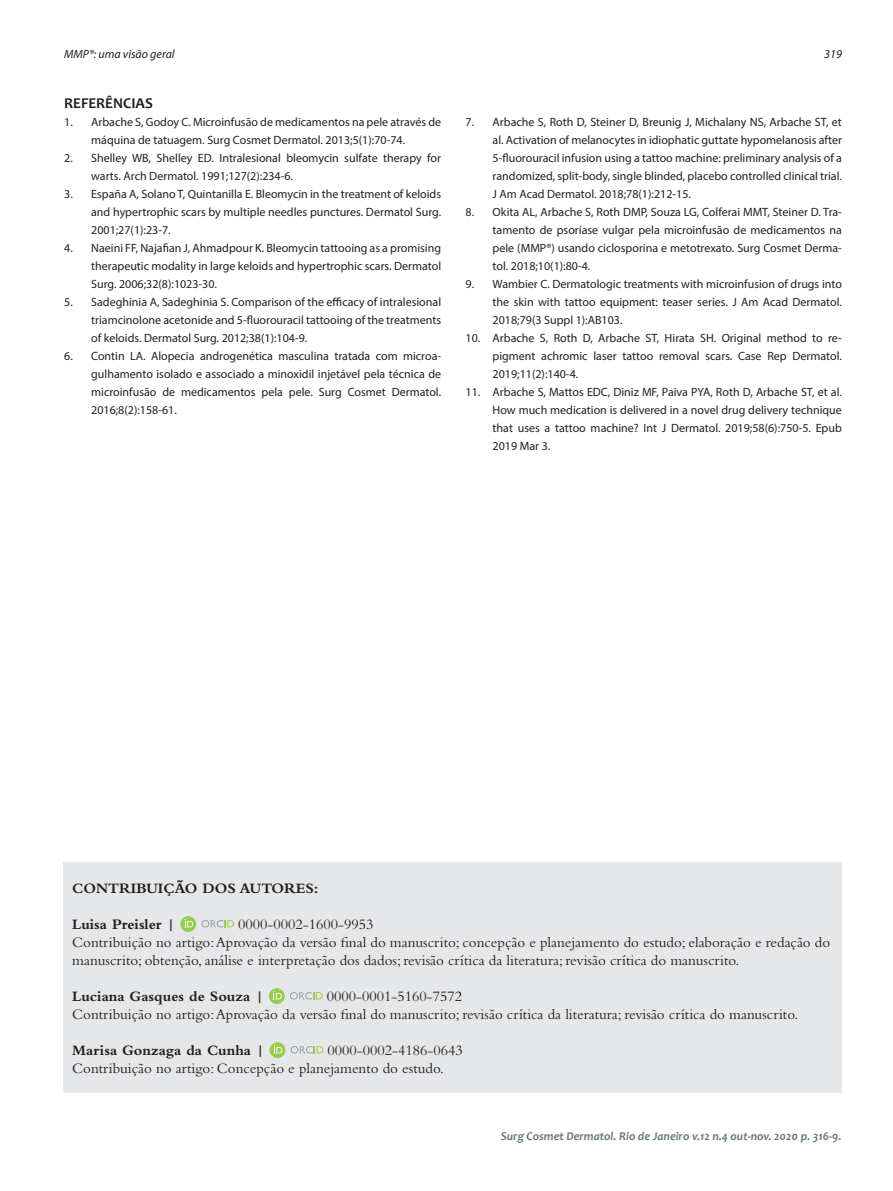
<style>
.page{position:relative;width:893px;height:1191px;background:#fff}
.page>*{position:absolute;margin:0;border:0;box-sizing:border-box;transform-origin:0 0}
.t1{font:15px/18px "Bembo Std";color:#231f20}
.t2{font:700 15px "Bembo Std";color:#231f20}
.t3{font:700 15px "Candara";color:#231f20}
.t4{font:12px/18px "Myriad Pro";color:#231f20;text-align:justify}
.t5{font:italic 700 12px "Candara";color:#647882}
.t6{font:italic 12px "Myriad Pro";color:#231f20}
</style>
<div class="page">
<div style="left:64px;top:862px;width:778px;height:231px;background:#e6e7e9"></div>
<svg style="left:180px;top:916px;width:16px;height:16px"></svg>
<svg style="left:201px;top:920px;width:33px;height:7px"></svg>
<svg style="left:185px;top:919px;width:8px;height:8px"></svg>
<svg style="left:269px;top:988px;width:16px;height:16px"></svg>
<svg style="left:290px;top:992px;width:33px;height:7px"></svg>
<svg style="left:273px;top:991px;width:9px;height:8px"></svg>
<svg style="left:270px;top:1042px;width:15px;height:16px"></svg>
<svg style="left:291px;top:1046px;width:32px;height:7px"></svg>
<svg style="left:274px;top:1045px;width:8px;height:8px"></svg>
<p class="t6" style="left:64px;top:47px;width:112px">MMP®: uma visão geral</p>
<p class="t6" style="left:824px;top:47px;width:19px">319</p>
<p class="t3" style="left:64px;top:94px;width:90px">REFERÊNCIAS</p>
<p class="t4" style="left:91px;top:113px;width:351px;text-indent:-27px">1. Arbache S, Godoy C. Microinfusão de medicamentos na pele através de máquina de tatuagem. Surg Cosmet Dermatol. 2013;5(1):70-74.</p>
<p class="t4" style="left:91px;top:149px;width:351px;text-indent:-27px">2. Shelley WB, Shelley ED. Intralesional bleomycin sulfate therapy for warts. Arch Dermatol. 1991;127(2):234-6.</p>
<p class="t4" style="left:91px;top:185px;width:351px;text-indent:-27px">3. España A, Solano T, Quintanilla E. Bleomycin in the treatment of keloids and hypertrophic scars by multiple needles punctures. Dermatol Surg.<br>2001;27(1):23-7.</p>
<p class="t4" style="left:91px;top:239px;width:351px;text-indent:-27px">4. Naeini FF, Najafian J, Ahmadpour K. Bleomycin tattooing as a promising therapeutic modality in large keloids and hypertrophic scars. Dermatol Surg. 2006;32(8):1023-30.</p>
<p class="t4" style="left:91px;top:293px;width:351px;text-indent:-27px">5. Sadeghinia A, Sadeghinia S. Comparison of the efficacy of intralesional triamcinolone acetonide and 5-fluorouracil tattooing of the treatments of keloids. Dermatol Surg. 2012;38(1):104-9.</p>
<p class="t4" style="left:91px;top:347px;width:351px;text-indent:-27px">6. Contin LA. Alopecia androgenética masculina tratada com microa&shy;gulhamento isolado e associado a minoxidil injetável pela técnica de microinfusão de medicamentos pela pele. Surg Cosmet Dermatol.<br>2016;8(2):158-61.</p>
<p class="t4" style="left:493px;top:113px;width:351px;text-indent:-27px">7. Arbache S, Roth D, Steiner D, Breunig J, Michalany NS, Arbache ST, et al. Activation of melanocytes in idiophatic guttate hypomelanosis after 5-fluorouracil infusion using a tattoo machine: preliminary analysis of a randomized, split-body, single blinded, placebo controlled clinical trial.<br>J Am Acad Dermatol. 2018;78(1):212-15.</p>
<p class="t4" style="left:493px;top:203px;width:351px;text-indent:-27px">8. Okita AL, Arbache S, Roth DMP, Souza LG, Colferai MMT, Steiner D. Tra&shy;tamento de psoríase vulgar pela microinfusão de medicamentos na pele (MMP®) usando ciclosporina e metotrexato. Surg Cosmet Derma&shy;tol. 2018;10(1):80-4.</p>
<p class="t4" style="left:493px;top:275px;width:351px;text-indent:-27px">9. Wambier C. Dermatologic treatments with microinfusion of drugs into the skin with tattoo equipment: teaser series. J Am Acad Dermatol.<br>2018;79(3 Suppl 1):AB103.</p>
<p class="t4" style="left:493px;top:329px;width:351px;text-indent:-27px">10. Arbache S, Roth D, Arbache ST, Hirata SH. Original method to re&shy;pigment achromic laser tattoo removal scars. Case Rep Dermatol.<br>2019;11(2):140-4.</p>
<p class="t4" style="left:493px;top:383px;width:351px;text-indent:-27px">11. Arbache S, Mattos EDC, Diniz MF, Paiva PYA, Roth D, Arbache ST, et al.<br>How much medication is delivered in a novel drug delivery technique that uses a tattoo machine? Int J Dermatol. 2019;58(6):750-5. Epub 2019 Mar 3.</p>
<p class="t2" style="left:72px;top:880px;width:248px">CONTRIBUIÇÃO DOS AUTORES:</p>
<p class="t2" style="left:72px;top:916px;width:105px">Luisa Preisler |</p>
<p class="t1" style="left:238px;top:915px;width:137px">0000-0002-1600-9953</p>
<p class="t1" style="left:72px;top:933px;width:759px">Contribuição no artigo: Aprovação da versão final do manuscrito; concepção e planejamento do estudo; elaboração e redação do manuscrito; obtenção, análise e interpretação dos dados; revisão crítica da literatura; revisão crítica do manuscrito.</p>
<p class="t2" style="left:72px;top:988px;width:193px">Luciana Gasques de Souza |</p>
<p class="t1" style="left:327px;top:987px;width:137px">0000-0001-5160-7572</p>
<p class="t1" style="left:72px;top:1005px;width:727px">Contribuição no artigo: Aprovação da versão final do manuscrito; revisão crítica da literatura; revisão crítica do manuscrito.</p>
<p class="t2" style="left:72px;top:1042px;width:194px">Marisa Gonzaga da Cunha |</p>
<p class="t1" style="left:327px;top:1041px;width:137px">0000-0002-4186-0643</p>
<p class="t1" style="left:72px;top:1059px;width:373px">Contribuição no artigo: Concepção e planejamento do estudo.</p>
<p class="t5" style="left:501px;top:1129px;width:342px">Surg Cosmet Dermatol. Rio de Janeiro v.12 n.4 out-nov. 2020 p. 316-9.</p>
</div>
